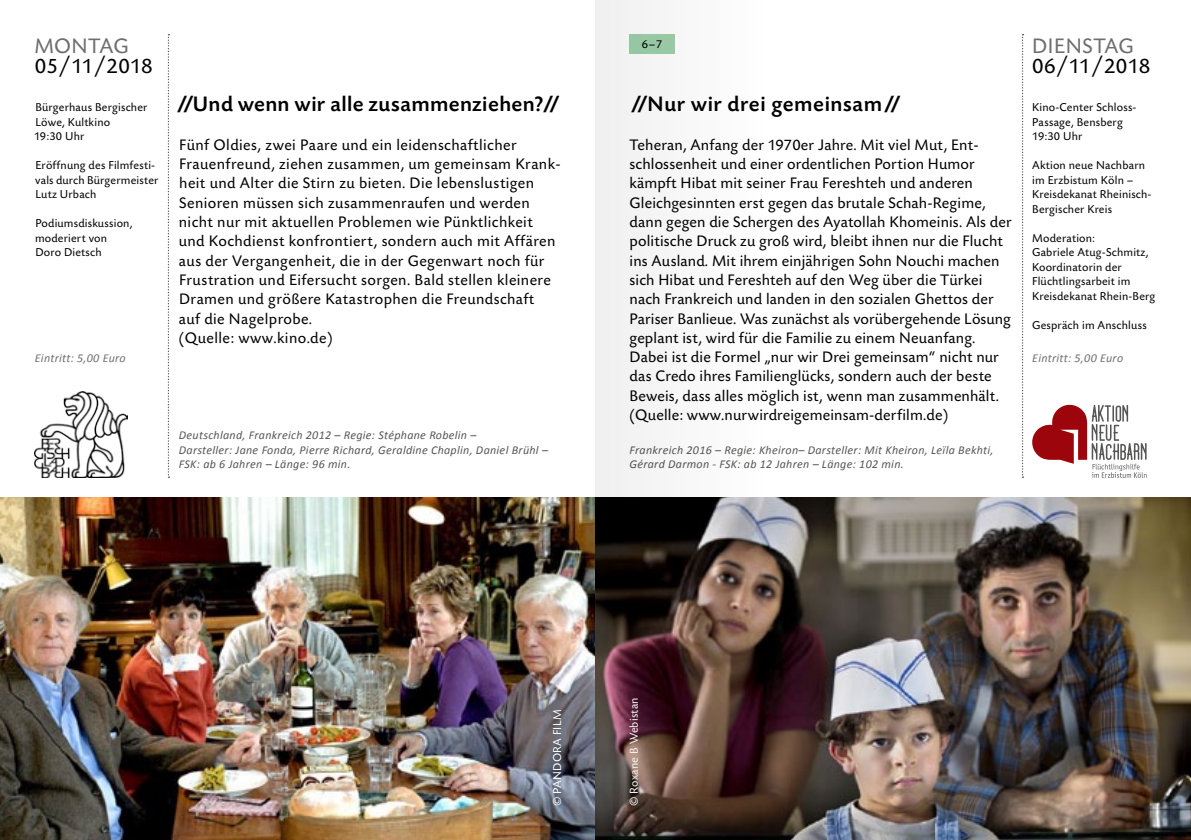
<style>
.page{position:relative;width:1191px;height:840px;background:#fff}
.page>*{position:absolute;margin:0;border:0;box-sizing:border-box;transform-origin:0 0}
.t1{font:500 22px "Today Sans BEFOP";letter-spacing:.02em;color:#000}
.t2{font:22px "Today Sans BEFOP";letter-spacing:.01em;color:#000}
.t3{font:22px "Today Sans BEFOP";letter-spacing:.02em;color:#6e6e6e}
.t4{font:16px/19.2px "Today Sans BEFOP";letter-spacing:.01em;color:#000}
.t5{font:12px/14.4px "Today Sans BEFOP";letter-spacing:.015em;color:#000}
.t6{font:italic 12px/14.4px "Calibri";letter-spacing:.025em;color:#565655}
.t7{font:italic 12px "Calibri";letter-spacing:.025em;color:#6e6e6e}
.t8{font:12px "Today Sans BEFOP";letter-spacing:.015em;color:#fff}
</style>
<div class="page">
<svg style="left:1022px;top:34px;width:1px;height:443px"></svg>
<svg style="left:168px;top:34px;width:1px;height:443px"></svg>
<img style="left:34px;top:391px;width:93px;height:86px">
<img style="left:0;top:497px;width:1191px;height:342px">
<svg style="left:1032px;top:404px;width:114px;height:73px"></svg>
<div style="left:547px;top:703px;width:20px;height:107px;background:#000;opacity:.5"></div>
<svg style="left:595px;top:0;width:173px;height:839px"></svg>
<h1 class="t3" style="left:34px;top:35px;width:96px">MONTAG</h1>
<p class="t5" style="left:642px;top:37px;width:22px">6–7</p>
<h1 class="t2" style="left:35px;top:54px;width:120px">05/11/2018</h1>
<p class="t5" style="left:34px;top:100px;width:115px">Bürgerhaus Bergischer<br>Löwe, Kultkino<br>19:30 Uhr</p>
<p class="t5" style="left:35px;top:158px;width:125px">Eröffnung des Filmfesti&shy;vals durch Bürgermeister<br>Lutz Urbach</p>
<p class="t5" style="left:35px;top:216px;width:99px">Podiumsdiskussion, moderiert von<br>Doro Dietsch</p>
<h1 class="t1" style="left:175px;top:92px;width:394px"><sup>//</sup>Und wenn wir alle zusammenziehen?<sup>//</sup></h1>
<p class="t4" style="left:179px;top:135px;width:383px">Fünf Oldies, zwei Paare und ein leidenschaftlicher Frauenfreund, ziehen zusammen, um gemeinsam Krank&shy;heit und Alter die Stirn zu bieten. Die lebenslustigen Senioren müssen sich zusammenraufen und werden nicht nur mit aktuellen Problemen wie Pünktlichkeit und Kochdienst konfrontiert, sondern auch mit Affären aus der Vergangenheit, die in der Gegenwart noch für Frustration und Eifersucht sorgen. Bald stellen kleinere Dramen und größere Katastrophen die Freundschaft<br>auf die Nagelprobe.<br>(Quelle: www.kino.de)</p>
<h1 class="t1" style="left:629px;top:92px;width:281px"><sup>//</sup>Nur wir drei gemeinsam<sup>//</sup></h1>
<p class="t4" style="left:629px;top:135px;width:384px">Teheran, Anfang der 1970er Jahre. Mit viel Mut, Ent&shy;schlossenheit und einer ordentlichen Portion Humor kämpft Hibat mit seiner Frau Fereshteh und anderen Gleichgesinnten erst gegen das brutale Schah-Regime, dann gegen die Schergen des Ayatollah Khomeinis. Als der politische Druck zu groß wird, bleibt ihnen nur die Flucht ins Ausland. Mit ihrem einjährigen Sohn Nouchi machen sich Hibat und Fereshteh auf den Weg über die Türkei nach Frankreich und landen in den sozialen Ghettos der Pariser Banlieue. Was zunächst als vorübergehende Lösung geplant ist, wird für die Familie zu einem Neuanfang.<br>Dabei ist die Formel „nur wir Drei gemeinsam“ nicht nur das Credo ihres Familienglücks, sondern auch der beste Beweis, dass alles möglich ist, wenn man zusammenhält. (Quelle: www.nurwirdreigemeinsam-derfilm.de)</p>
<p class="t6" style="left:629px;top:442px;width:365px">Frankreich 2016 – Regie: Kheiron– Darsteller: Mit Kheiron, Leïla Bekhti,<br>Gérard Darmon - FSK: ab 12 Jahren – Länge: 102 min.</p>
<p class="t7" style="left:35px;top:349px;width:92px">Eintritt: 5,00 Euro</p>
<p class="t6" style="left:179px;top:427px;width:370px">Deutschland, Frankreich 2012 – Regie: Stéphane Robelin –<br>Darsteller: Jane Fonda, Pierre Richard, Geraldine Chaplin, Daniel Brühl –<br>FSK: ab 6 Jahren – Länge: 96 min.</p>
<h1 class="t3" style="left:1032px;top:35px;width:103px">DIENSTAG</h1>
<h1 class="t2" style="left:1032px;top:54px;width:120px">06/11/2018</h1>
<p class="t5" style="left:1032px;top:100px;width:106px">Kino-Center Schloss-<br>Passage, Bensberg<br>19:30 Uhr</p>
<p class="t5" style="left:1032px;top:158px;width:121px">Aktion neue Nachbarn im Erzbistum Köln –<br>Kreisdekanat Rheinisch-<br>Bergischer Kreis</p>
<p class="t5" style="left:1032px;top:231px;width:125px">Moderation:<br>Gabriele Atug-Schmitz,<br>Koordinatorin der<br>Flüchtlingsarbeit im<br>Kreisdekanat Rhein-Berg</p>
<p class="t5" style="left:1032px;top:318px;width:116px">Gespräch im Anschluss</p>
<p class="t7" style="left:1032px;top:349px;width:92px">Eintritt: 5,00 Euro</p>
<p class="t8" style="left:551px;top:805px;width:98px;rotate:-90deg">© PANDORA FILM</p>
<p class="t8" style="left:627px;top:805px;width:110px;rotate:-90deg">© Roxane B Webistan</p>
</div>
